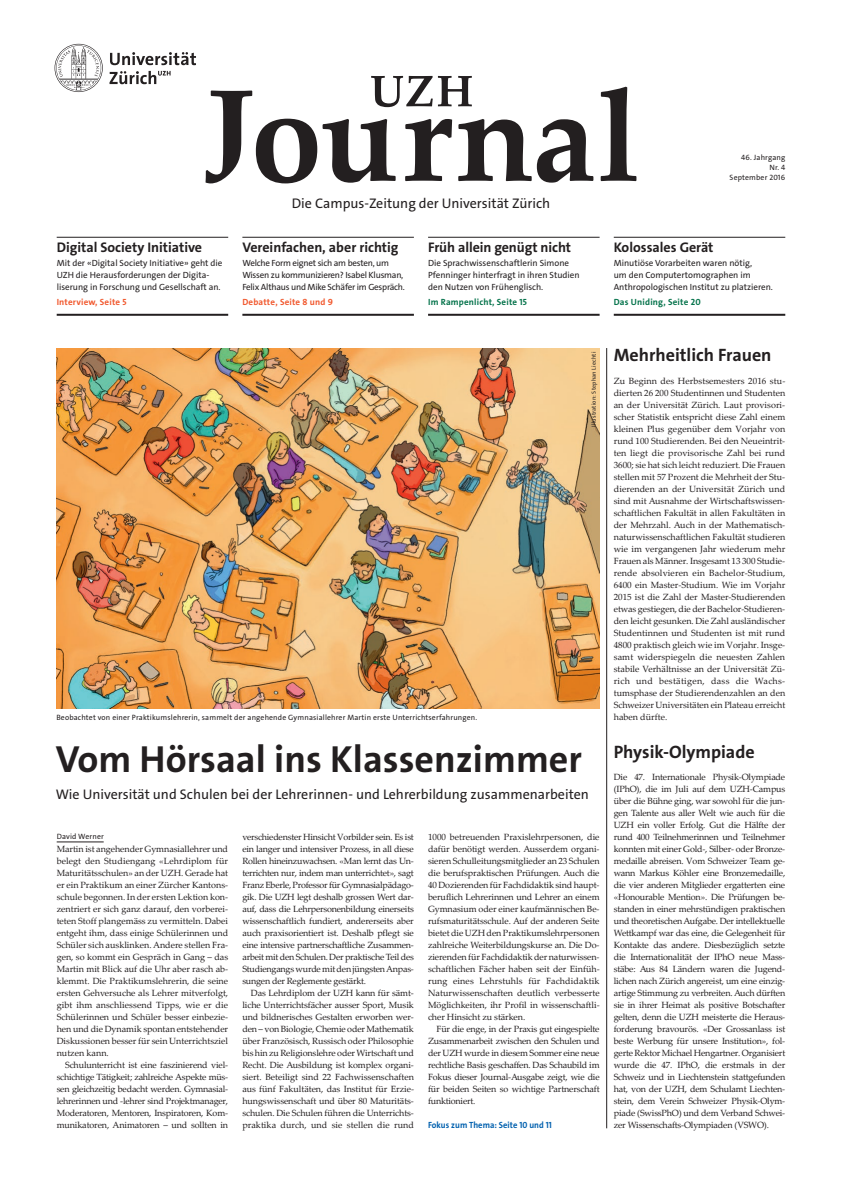
<style>
.page{position:relative;width:842px;height:1191px;background:#fff}
.page>*{position:absolute;margin:0;border:0;box-sizing:border-box;transform-origin:0 0}
.t1{font:38px "The Sans LP7 Bld";color:#231f20}
.t2{font:18px "The Sans LP7 Bld";color:#231f20}
.t3{font:14px "The Sans LP5 Plain";color:#231f20}
.t4{font:14px "The Sans LP7 Bld";color:#231f20}
.t5{font:9px/12px "Palatino Linotype";letter-spacing:-.015em;color:#231f20;text-align:justify}
.t6{font:9px/12px "The Sans LP5 Plain";color:#231f20}
.t7{font:9px/12px "The Sans LP5 Plain";letter-spacing:-.025em;color:#231f20}
.t8{font:9px "The Sans LP7 Bld";letter-spacing:.02em;color:#05734b}
.t9{font:9px "The Sans LP7 Bld";letter-spacing:.02em;color:#f1592f}
.t10{font:9px "The Sans LP7 Bld";letter-spacing:.005em;color:#0160ae;scale:.94 1}
.t11{font:7.7px/10px "The Sans LP5 Plain";letter-spacing:.02em;color:#231f20;text-align:right}
.t12{font:6px "The Sans LP5 Plain";letter-spacing:.02em;color:#231f20}
</style>
<div class="page">
<svg style="left:55px;top:44px;width:141px;height:48px"></svg>
<img style="left:56px;top:348px;width:543px;height:360px">
<hr style="left:57px;top:237px;width:171px;height:1px;background:#231f20">
<hr style="left:57px;top:314px;width:171px;height:2px;background:#231f20">
<svg style="left:371px;top:76px;width:101px;height:31px"></svg>
<svg style="left:206px;top:90px;width:111px;height:93px"></svg>
<svg style="left:323px;top:119px;width:73px;height:64px"></svg>
<svg style="left:405px;top:119px;width:47px;height:62px"></svg>
<svg style="left:458px;top:119px;width:135px;height:64px"></svg>
<svg style="left:601px;top:87px;width:35px;height:94px"></svg>
<hr style="left:57px;top:841px;width:47px;height:1px;background:#231f20">
<hr style="left:428px;top:237px;width:172px;height:1px;background:#231f20">
<hr style="left:428px;top:314px;width:172px;height:2px;background:#231f20">
<hr style="left:242px;top:237px;width:172px;height:1px;background:#231f20">
<hr style="left:242px;top:314px;width:172px;height:2px;background:#231f20">
<hr style="left:614px;top:237px;width:171px;height:1px;background:#231f20">
<hr style="left:614px;top:314px;width:171px;height:2px;background:#231f20">
<hr style="left:606px;top:348px;width:1px;height:780px;background:#231f20">
<h3 class="t4" style="left:57px;top:238px;width:147px">Digital Society Initiative</h3>
<p class="t6" style="left:57px;top:257px;width:167px">Mit der «Digital Society Initiative» geht die<br>UZH die Herausforderungen der Digita&shy;liserung in Forschung und Gesellschaft an.</p>
<p class="t9" style="left:57px;top:296px;width:71px">Interview, Seite 5</p>
<h3 class="t3" style="left:292px;top:194px;width:260px">Die Campus-Zeitung der Universität Zürich</h3>
<h3 class="t4" style="left:242px;top:238px;width:158px">Vereinfachen, aber richtig</h3>
<p class="t7" style="left:242px;top:257px;width:164px">Welche Form eignet sich am besten, um<br>Wissen zu kommunizieren? Isabel Klusman,<br>Felix Althaus und Mike Schäfer im Gespräch.</p>
<p class="t9" style="left:242px;top:296px;width:92px">Debatte, Seite 8 und 9</p>
<h3 class="t4" style="left:428px;top:238px;width:144px">Früh allein genügt nicht</h3>
<p class="t6" style="left:428px;top:257px;width:153px">Die Sprachwissenschaftlerin Simone<br>Pfenninger hinterfragt in ihren Studien den Nutzen von Frühenglisch.</p>
<p class="t8" style="left:428px;top:296px;width:100px">Im Rampenlicht, Seite 15</p>
<p class="t11" style="left:730px;top:153px;width:57px">46. Jahrgang<br>Nr. 4<br>September 2016</p>
<h3 class="t4" style="left:614px;top:238px;width:101px">Kolossales Gerät</h3>
<p class="t6" style="left:614px;top:257px;width:161px">Minutiöse Vorarbeiten waren nötig,<br>um den Computertomographen im<br>Anthropologischen Institut zu platzieren.</p>
<p class="t8" style="left:614px;top:296px;width:88px">Das Uniding, Seite 20</p>
<p class="t11" style="left:56px;top:712px;width:422px">Beobachtet von einer Praktikumslehrerin, sammelt der angehende Gymnasiallehrer Martin erste Unterrichtserfahrungen.</p>
<p class="t12" style="left:590px;top:427px;width:76px;rotate:-90deg">Illustration: Stephan Liechti</p>
<h2 class="t2" style="left:614px;top:344px;width:159px">Mehrheitlich Frauen</h2>
<p class="t5" style="left:614px;top:374px;width:173px">Zu Beginn des Herbstsemesters 2016 stu&shy;dierten 26 200 Studentinnen und Studenten an der Universität Zürich. Laut provisori&shy;scher Statistik entspricht diese Zahl einem kleinen Plus gegenüber dem Vorjahr von rund 100 Studierenden. Bei den Neueintrit&shy;ten liegt die provisorische Zahl bei rund 3600; sie hat sich leicht reduziert. Die Frauen stellen mit 57 Prozent die Mehrheit der Stu&shy;dierenden an der Universität Zürich und sind mit Ausnahme der Wirtschaftswissen&shy;schaftlichen Fakultät in allen Fakultäten in der Mehrzahl. Auch in der Mathematisch&shy;naturwissenschaftlichen Fakultät studieren wie im vergangenen Jahr wiederum mehr Frauen als Männer. Insgesamt 13 300 Studie&shy;rende absolvieren ein Bachelor-Studium, 6400 ein Master-Studium. Wie im Vorjahr 2015 ist die Zahl der Master-Studierenden etwas gestiegen, die der Bachelor-Studieren&shy;den leicht gesunken. Die Zahl ausländischer Studentinnen und Studenten ist mit rund 4800 praktisch gleich wie im Vorjahr. Insge&shy;samt widerspiegeln die neuesten Zahlen stabile Verhältnisse an der Universität Zü&shy;rich und bestätigen, dass die Wachs&shy;tumsphase der Studierendenzahlen an den Schweizer Universitäten ein Plateau erreicht haben dürfte.</p>
<h1 class="t1" style="left:56px;top:735px;width:527px">Vom Hörsaal ins Klassenzimmer</h1>
<h3 class="t3" style="left:56px;top:785px;width:535px">Wie Universität und Schulen bei der Lehrerinnen- und Lehrerbildung zusammenarbeiten</h3>
<p class="t11" style="left:57px;top:831px;width:49px">David Werner</p>
<p class="t5" style="left:57px;top:842px;width:173px">Martin ist angehender Gymnasiallehrer und belegt den Studiengang «Lehrdiplom für Maturitätsschulen» an der UZH. Gerade hat er ein Praktikum an einer Zürcher Kantons&shy;schule begonnen. In der ersten Lektion kon&shy;zentriert er sich ganz darauf, den vorberei&shy;teten Stoff plangemäss zu vermitteln. Dabei entgeht ihm, dass einige Schülerinnen und Schüler sich ausklinken. Andere stellen Fra&shy;gen, so kommt ein Gespräch in Gang – das Martin mit Blick auf die Uhr aber rasch ab&shy;klemmt. Die Praktikumslehrerin, die seine ersten Gehversuche als Lehrer mitverfolgt, gibt ihm anschliessend Tipps, wie er die Schülerinnen und Schüler besser einbezie&shy;hen und die Dynamik spontan entstehender Diskussionen besser für sein Unterrichtsziel nutzen kann.</p>
<p class="t5" style="left:57px;top:1058px;width:173px;text-indent:9px">Schulunterricht ist eine faszinierend viel&shy;schichtige Tätigkeit; zahlreiche Aspekte müs&shy;sen gleichzeitig bedacht werden. Gymnasial&shy;lehrerinnen und -lehrer sind Projektmanager, Moderatoren, Mentoren, Inspiratoren, Kom&shy;munikatoren, Animatoren – und sollten in</p>
<p class="t5" style="left:242px;top:830px;width:173px">verschiedenster Hinsicht Vorbilder sein. Es ist ein langer und intensiver Prozess, in all diese Rollen hineinzuwachsen. «Man lernt das Un&shy;terrichten nur, indem man unterrichtet», sagt Franz Eberle, Professor für Gymnasialpädago&shy;gik. Die UZH legt deshalb grossen Wert dar&shy;auf, dass die Lehrpersonenbildung einerseits wissenschaftlich fundiert, andererseits aber auch praxisorientiert ist. Deshalb pflegt sie eine intensive partnerschaftliche Zusammen&shy;arbeit mit den Schulen. Der praktische Teil des Studiengangs wurde mit den jüngsten Anpas&shy;sungen der Reglemente gestärkt.</p>
<p class="t5" style="left:242px;top:986px;width:173px;text-indent:9px">Das Lehrdiplom der UZH kann für sämt&shy;liche Unterrichtsfächer ausser Sport, Musik und bildnerisches Gestalten erworben wer&shy;den – von Biologie, Chemie oder Mathematik über Französisch, Russisch oder Philosophie bis hin zu Religionslehre oder Wirtschaft und Recht. Die Ausbildung ist komplex organi&shy;siert. Beteiligt sind 22 Fachwissenschaften aus fünf Fakultäten, das Institut für Erzie&shy;hungswissenschaft und über 80 Maturitäts&shy;schulen. Die Schulen führen die Unterrichts&shy;praktika durch, und sie stellen die rund</p>
<p class="t5" style="left:428px;top:830px;width:173px">1000 betreuenden Praxislehrpersonen, die dafür benötigt werden. Ausserdem organi&shy;sieren Schulleitungsmitglieder an 23 Schulen die berufspraktischen Prüfungen. Auch die 40 Dozierenden für Fachdidaktik sind haupt&shy;beruflich Lehrerinnen und Lehrer an einem Gymnasium oder einer kaufmännischen Be&shy;rufsmaturitätsschule. Auf der anderen Seite bietet die UZH den Praktikumslehrpersonen zahlreiche Weiterbildungskurse an. Die Do&shy;zierenden für Fachdidaktik der naturwissen&shy;schaftlichen Fächer haben seit der Einfüh&shy;rung eines Lehrstuhls für Fachdidaktik Naturwissenschaften deutlich verbesserte Möglichkeiten, ihr Profil in wissenschaftli&shy;cher Hinsicht zu stärken.</p>
<p class="t5" style="left:428px;top:1022px;width:173px;text-indent:9px">Für die enge, in der Praxis gut eingespielte Zusammenarbeit zwischen den Schulen und der UZH wurde in diesem Sommer eine neue rechtliche Basis geschaffen. Das Schaubild im Fokus dieser Journal-Ausgabe zeigt, wie die für beiden Seiten so wichtige Partnerschaft funktioniert.</p>
<p class="t10" style="left:428px;top:1119px;width:133px">Fokus zum Thema: Seite 10 und 11</p>
<h2 class="t2" style="left:614px;top:740px;width:142px">Physik-Olympiade</h2>
<p class="t5" style="left:614px;top:770px;width:173px">Die 47. Internationale Physik-Olympiade (IPhO), die im Juli auf dem UZH-Campus über die Bühne ging, war sowohl für die jun&shy;gen Talente aus aller Welt wie auch für die UZH ein voller Erfolg. Gut die Hälfte der rund 400 Teilnehmerinnen und Teilnehmer konnten mit einer Gold-, Silber- oder Bronze&shy;medaille abreisen. Vom Schweizer Team ge&shy;wann Markus Köhler eine Bronzemedaille, die vier anderen Mitglieder ergatterten eine «Honourable Mention». Die Prüfungen be&shy;standen in einer mehrstündigen praktischen und theoretischen Aufgabe. Der intellektuelle Wettkampf war das eine, die Gelegenheit für Kontakte das andere. Diesbezüglich setzte die Internationalität der IPhO neue Mass&shy;stäbe: Aus 84 Ländern waren die Jugend&shy;lichen nach Zürich angereist, um eine einzig&shy;artige Stimmung zu verbreiten. Auch dürften sie in ihrer Heimat als positive Botschafter gelten, denn die UZH meisterte die Heraus&shy;forderung bravourös. «Der Grossanlass ist beste Werbung für unsere Institution», fol&shy;gerte Rektor Michael Hengartner. Organisiert wurde die 47. IPhO, die erstmals in der Schweiz und in Liechtenstein stattgefunden hat, von der UZH, dem Schulamt Liechten&shy;stein, dem Verein Schweizer Physik-Olym&shy;piade (SwissPhO) und dem Verband Schwei&shy;zer Wissenschafts-Olympiaden (VSWO).</p>
</div>
